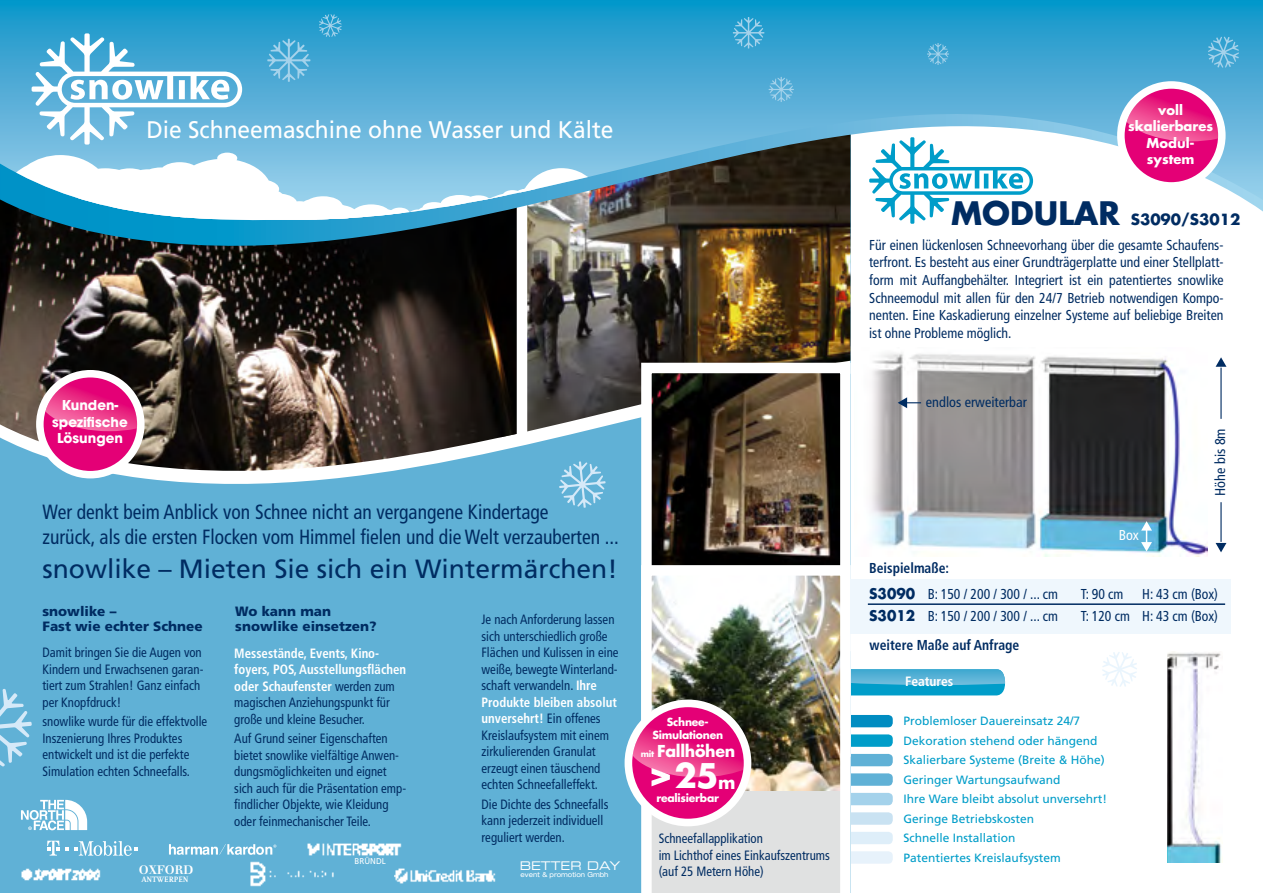
<style>
.page{position:relative;width:1263px;height:893px;background:#fff}
.page>*{position:absolute;margin:0;border:0;box-sizing:border-box;transform-origin:0 0}
.t1{font:700 33px "Futura";color:#fff}
.t2{font:26.4px "Frutiger";color:#002c62}
.t3{font:24px "Frutiger";color:#fff;scale:.95 1}
.t4{font:condensed 20.55px/25.5px "Frutiger";color:#002c62;scale:.95 1}
.t5{font:700 17.7px "Futura";color:#fff}
.t6{font:700 16.05px "Futura";letter-spacing:-.02em;color:#fff}
.t7{font:700 15px "Futura";color:#002c62}
.t8{font:condensed 14.4px/17.5px "Frutiger";color:#002c62;text-align:justify;scale:.96 1}
.t9{font:condensed 14.4px "Frutiger";color:#002c62;scale:.95 1}
.t10{font:700 condensed 14.4px "Frutiger";color:#002c62;scale:.95 1}
.t11{font:condensed 14.25px "Frutiger";color:#002c62}
.t12{font:condensed 14.25px "Frutiger";color:#fff}
.t13{font:condensed 13.5px/16.5px "Frutiger";color:#002c62;scale:.95 1}
.t14{font:700 condensed 13.5px/16.5px "Frutiger";color:#fff;scale:.95 1}
.t15{font:900 13.5px/15px "Frutiger";color:#002c62}
.t16{font:700 13.5px/16.5px "Avant Garde";color:#fff;text-align:center}
.t17{font:700 condensed 13.5px "Frutiger";color:#fff}
.t18{font:700 13.2px/16.5px "Futura";color:#fff}
.t19{font:12px "Frutiger";color:#009dc9}
.t20{font:12px "Eurostile Extended Two";color:#fff;scale:.95 1}
.t21{font:700 12px "Walbaum";color:#fff;scale:.95 1}
.t22{font:700 10.8px "Futura";letter-spacing:-.02em;color:#fff}
.t23{font:8.4px "Frutiger";color:#fff;scale:.95 1}
.t24{font:700 8.4px "Futura";color:#fff}
.t25{font:700 8.1px "FF Scala";color:#fff;scale:.95 1}
.t26{font:expanded 6.9px "Helvetica Neue";color:#fff;scale:.95 1}
.s1{font-weight:400;color:#002c62}
.s2{font-weight:700;color:#fff}
.s3{font-size:31.5px}
.s4{font-family:"Futura";font-weight:700;font-stretch:normal}
</style>
<div class="page">
<img style="left:1167px;top:652px;width:56px;height:210px">
<div style="left:804px;top:812px;width:89px;height:13px;background:#c9e2f2;border-radius:5px"></div>
<div style="left:804px;top:832px;width:89px;height:12px;background:#deeef9;border-radius:5px"></div>
<div style="left:804px;top:851px;width:89px;height:13px;background:#e7f2fb;border-radius:5px"></div>
<div style="left:804px;top:793px;width:89px;height:12px;background:#a4d2eb;border-radius:5px"></div>
<div style="left:0;top:0;width:850px;height:893px;background:#60b1d6"></div>
<img style="left:527px;top:273px;width:323px;height:164px">
<img style="left:0;top:273px;width:526px;height:207px">
<div style="left:517px;top:199px;width:10px;height:242px;background:#fff"></div>
<img style="left:0;top:222px;width:851px;height:51px">
<svg style="left:0;top:0;width:1263px;height:222px"></svg>
<svg style="left:0;top:153px;width:603px;height:69px;background:#9ccbe0"></svg>
<svg style="left:733px;top:17px;width:31px;height:32px"></svg>
<svg style="left:559px;top:461px;width:47px;height:47px"></svg>
<svg style="left:0;top:688px;width:32px;height:79px"></svg>
<svg style="left:927px;top:43px;width:22px;height:22px"></svg>
<svg style="left:769px;top:77px;width:25px;height:25px"></svg>
<svg style="left:267px;top:39px;width:43px;height:43px;background:#5cb1d9"></svg>
<svg style="left:319px;top:14px;width:23px;height:23px"></svg>
<svg style="left:1208px;top:37px;width:31px;height:31px"></svg>
<svg style="left:32px;top:33px;width:210px;height:112px"></svg>
<svg style="left:636px;top:357px;width:215px;height:203px;background:#62584c"></svg>
<svg style="left:636px;top:560px;width:220px;height:333px;background:#dcdfdf"></svg>
<svg style="left:869px;top:137px;width:164px;height:87px"></svg>
<div style="left:1121px;top:85px;width:101px;height:101px;background:#e40076;border-radius:50%"></div>
<svg style="left:1124px;top:89px;width:94px;height:52px"></svg>
<div style="left:1117px;top:81px;width:108px;height:109px;border:8px solid #fff;border-radius:50%"></div>
<svg style="left:1102px;top:652px;width:35px;height:35px"></svg>
<img style="left:250px;top:861px;width:84px;height:26px">
<img style="left:21px;top:868px;width:80px;height:13px">
<img style="left:395px;top:868px;width:101px;height:16px">
<img style="left:307px;top:843px;width:95px;height:13px">
<svg style="left:47px;top:841px;width:12px;height:15px"></svg>
<svg style="left:65px;top:847px;width:3px;height:4px"></svg>
<svg style="left:74px;top:841px;width:63px;height:15px"></svg>
<svg style="left:169px;top:844px;width:107px;height:11px"></svg>
<svg style="left:21px;top:800px;width:66px;height:30px"></svg>
<div style="left:628px;top:703px;width:119px;height:119px;background:#e40076;border-radius:50%"></div>
<div style="left:625px;top:700px;width:126px;height:126px;border:8px solid #fff;border-radius:50%"></div>
<img style="left:632px;top:591px;width:373px;height:195px">
<img style="left:870px;top:353px;width:337px;height:203px">
<div style="left:850px;top:579px;width:380px;height:55px;background:#eff7fd"></div>
<hr style="left:868px;top:603px;width:357px;height:2px;background:#002c62">
<svg style="left:1215px;top:357px;width:11px;height:10px"></svg>
<svg style="left:1215px;top:543px;width:11px;height:9px"></svg>
<svg style="left:898px;top:397px;width:23px;height:11px"></svg>
<svg style="left:1141px;top:521px;width:11px;height:30px"></svg>
<hr style="left:1220px;top:368px;width:1px;height:51px;background:#002c62">
<hr style="left:1220px;top:502px;width:1px;height:40px;background:#002c62">
<div style="left:40px;top:374px;width:101px;height:101px;background:#e40076;border-radius:50%"></div>
<svg style="left:44px;top:377px;width:93px;height:54px"></svg>
<div style="left:36px;top:370px;width:109px;height:108px;border:8px solid #fff;border-radius:50%"></div>
<p class="t3" style="left:146px;top:115px;width:493px">Die Schneemaschine ohne Wasser und Kälte</p>
<p class="t16" style="left:52px;top:397px;width:77px">Kunden&shy;spezifische<br>Lösungen</p>
<p class="t4" style="left:43px;top:499px;width:608px">Wer denkt beim Anblick von Schnee nicht an vergangene Kindertage<br>zurück, als die ersten Flocken vom Himmel fielen und die Welt verzauberten ...</p>
<p class="t2" style="left:43px;top:554px;width:577px">snowlike – Mieten Sie sich ein Wintermärchen!</p>
<p class="t15" style="left:43px;top:604px;width:162px">snowlike –<br>Fast wie echter Schnee</p>
<p class="t15" style="left:235px;top:604px;width:143px">Wo kann man snowlike einsetzen?</p>
<p class="t13" style="left:43px;top:644px;width:171px">Damit bringen Sie die Augen von<br>Kindern und Erwachsenen garan&shy;tiert zum Strahlen! Ganz einfach per Knopfdruck!</p>
<p class="t13" style="left:43px;top:713px;width:175px">snowlike wurde für die effektvolle<br>Inszenierung Ihres Produktes entwickelt und ist die perfekte<br>Simulation echten Schneefalls.</p>
<p class="t21" style="left:139px;top:862px;width:59px">OXFORD</p>
<p class="t25" style="left:141px;top:875px;width:51px">ANTWERPEN</p>
<p class="t14" style="left:234px;top:645px;width:182px">Messestände, Events, Kino&shy;foyers, POS, Ausstellungsflächen oder Schaufenster <span class="s1">werden zum magischen Anziehungspunkt für große und kleine Besucher.</span></p>
<p class="t13" style="left:234px;top:730px;width:182px">Auf Grund seiner Eigenschaften bietet snowlike vielfältige Anwen&shy;dungsmöglichkeiten und eignet sich auch für die Präsentation emp&shy;findlicher Objekte, wie Kleidung oder feinmechanischer Teile.</p>
<p class="t23" style="left:355px;top:856px;width:34px">BRÜNDL</p>
<p class="t13" style="left:481px;top:612px;width:146px">Je nach Anforderung lassen sich unterschiedlich große<br>Flächen und Kulissen in eine weiße, bewegte Winterland&shy;schaft verwandeln. <span class="s2">Ihre<br>Produkte bleiben absolut unversehrt!</span> Ein offenes<br>Kreislaufsystem mit einem zirkulierenden Granulat erzeugt einen täuschend echten Schneefalleffekt.</p>
<p class="t13" style="left:481px;top:796px;width:135px">Die Dichte des Schneefalls kann jederzeit individuell reguliert werden.</p>
<p class="t20" style="left:520px;top:857px;width:107px">BETTER DAY</p>
<p class="t26" style="left:521px;top:871px;width:94px">event &amp; promotion Gmbh</p>
<p class="t22" style="left:667px;top:714px;width:44px">Schnee-</p>
<p class="t22" style="left:652px;top:728px;width:72px">Simulationen</p>
<p class="t24" style="left:641px;top:748px;width:15px">mit</p>
<p class="t6" style="left:657px;top:740px;width:79px">Fallhöhen</p>
<p class="t1" style="left:674px;top:753px;width:46px">25</p>
<p class="t5" style="left:718px;top:770px;width:19px">m</p>
<p class="t22" style="left:656px;top:790px;width:64px">realisierbar</p>
<p class="t13" style="left:659px;top:830px;width:182px">Schneefallapplikation<br>im Lichthof eines Einkaufszentrums (auf 25 Metern Höhe)</p>
<p class="t18" style="left:1158px;top:101px;width:26px">voll</p>
<p class="t18" style="left:1128px;top:118px;width:86px">skalierbares</p>
<p class="t18" style="left:1146px;top:134px;width:50px">Modul&shy;system</p>
<p class="t7" style="left:951px;top:209px;width:291px"><span class="s3">MODULAR</span> S3090/S3012</p>
<p class="t8" style="left:869px;top:236px;width:371px">Für einen lückenlosen Schneevorhang über die gesamte Schaufens&shy;terfront. Es besteht aus einer Grundträgerplatte und einer Stellplatt&shy;form mit Auffangbehälter. Integriert ist ein patentiertes snowlike Schneemodul mit allen für den 24/7 Betrieb notwendigen Kompo&shy;nenten. Eine Kaskadierung einzelner Systeme auf beliebige Breiten ist ohne Probleme möglich.</p>
<p class="t11" style="left:926px;top:393px;width:103px">endlos erweiterbar</p>
<p class="t12" style="left:1119px;top:526px;width:22px">Box</p>
<p class="t11" style="left:1212px;top:496px;width:69px;rotate:-90deg">Höhe bis 8m</p>
<p class="t10" style="left:869px;top:559px;width:86px">Beispielmaße:</p>
<p class="t9" style="left:869px;top:586px;width:200px"><span class="s4">S3090</span> B: 150 / 200 / 300 / ... cm</p>
<p class="t9" style="left:1081px;top:586px;width:46px">T: 90 cm</p>
<p class="t9" style="left:1142px;top:586px;width:81px">H: 43 cm (Box)</p>
<p class="t9" style="left:869px;top:608px;width:200px"><span class="s4">S3012</span> B: 150 / 200 / 300 / ... cm</p>
<p class="t9" style="left:1081px;top:608px;width:146px">T: 120 cm H: 43 cm (Box)</p>
<p class="t10" style="left:870px;top:636px;width:159px">weitere Maße auf Anfrage</p>
<p class="t17" style="left:905px;top:674px;width:50px">Features</p>
<p class="t19" style="left:903px;top:714px;width:178px">Problemloser Dauereinsatz 24/7</p>
<p class="t19" style="left:903px;top:734px;width:196px">Dekoration stehend oder hängend</p>
<p class="t19" style="left:903px;top:753px;width:203px">Skalierbare Systeme (Breite &amp; Höhe)</p>
<p class="t19" style="left:903px;top:773px;width:159px">Geringer Wartungsaufwand</p>
<p class="t19" style="left:903px;top:792px;width:205px">Ihre Ware bleibt absolut unversehrt!</p>
<p class="t19" style="left:903px;top:812px;width:132px">Geringe Betriebskosten</p>
<p class="t19" style="left:903px;top:831px;width:114px">Schnelle Installation</p>
<p class="t19" style="left:903px;top:851px;width:159px">Patentiertes Kreislaufsystem</p>
</div>
